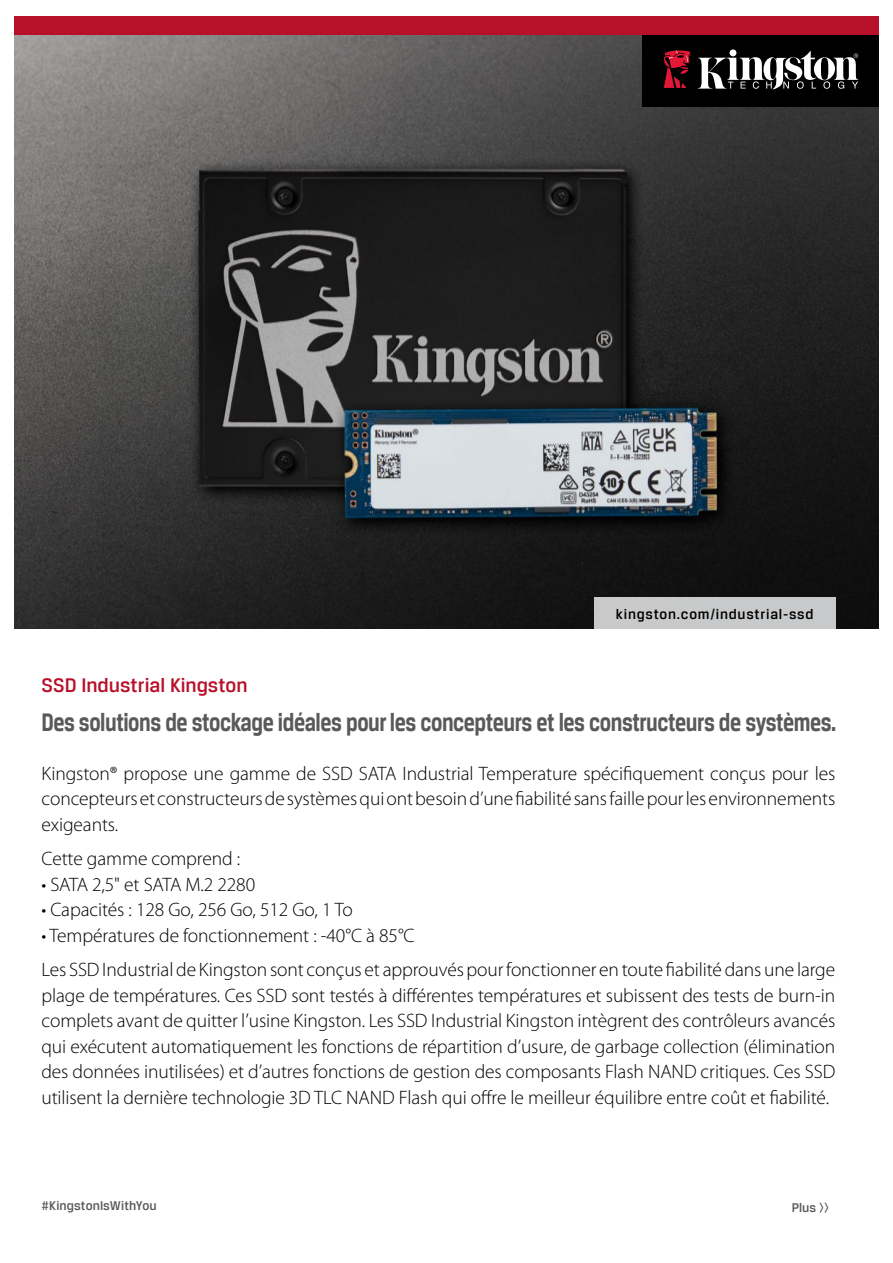
<style>
.page{position:relative;width:893px;height:1263px;background:#fff}
.page>*{position:absolute;margin:0;border:0;box-sizing:border-box;transform-origin:0 0}
.t1{font:700 27px "Breuer Text";letter-spacing:-.02em;color:#58595b;scale:.8 1}
.t2{font:500 21px "Breuer Text";color:#b9102a}
.t3{font:300 19.5px/25.5px "Myriad Pro";letter-spacing:-.005em;color:#000;text-align:justify}
.t4{font:500 15px "Breuer Text";letter-spacing:.05em;color:#000}
.t5{font:500 13.5px "Breuer Text";letter-spacing:.005em;color:#58595b}
</style>
<div class="page">
<img style="left:14px;top:35px;width:864px;height:593px">
<div style="left:594px;top:597px;width:241px;height:32px;background:#c8c9ca"></div>
<div style="left:14px;top:16px;width:864px;height:19px;background:#b9102a"></div>
<div style="left:642px;top:36px;width:236px;height:71px;background:#000"></div>
<svg style="left:698px;top:51px;width:161px;height:39px"></svg>
<svg style="left:663px;top:50px;width:28px;height:38px"></svg>
<p class="t2" style="left:41px;top:673px;width:208px">SSD Industrial Kingston</p>
<p class="t4" style="left:616px;top:606px;width:199px">kingston.com/industrial-ssd</p>
<h1 class="t1" style="left:41px;top:706px;width:995px">Des solutions de stockage idéales pour les concepteurs et les constructeurs de systèmes.</h1>
<p class="t3" style="left:41px;top:761px;width:795px">Kingston® propose une gamme de SSD SATA Industrial Temperature spécifiquement conçus pour les concepteurs et constructeurs de systèmes qui ont besoin d’une fiabilité sans faille pour les environnements exigeants.</p>
<p class="t3" style="left:41px;top:846px;width:200px">Cette gamme comprend :</p>
<p class="t3" style="left:41px;top:872px;width:215px">• SATA 2,5" et SATA M.2 2280</p>
<p class="t3" style="left:41px;top:897px;width:313px">• Capacités : 128 Go, 256 Go, 512 Go, 1 To</p>
<p class="t3" style="left:41px;top:918px;width:795px;line-height:34.5px">• Températures de fonctionnement : -40°C à 85°C<br>Les SSD Industrial de Kingston sont conçus et approuvés pour fonctionner en toute fiabilité dans une large</p>
<p class="t3" style="left:41px;top:983px;width:795px">plage de températures. Ces SSD sont testés à différentes températures et subissent des tests de burn-in complets avant de quitter l’usine Kingston. Les SSD Industrial Kingston intègrent des contrôleurs avancés qui exécutent automatiquement les fonctions de répartition d’usure, de garbage collection (élimination des données inutilisées) et d’autres fonctions de gestion des composants Flash NAND critiques. Ces SSD utilisent la dernière technologie 3D TLC NAND Flash qui offre le meilleur équilibre entre coût et fiabilité.</p>
<p class="t5" style="left:41px;top:1198px;width:117px">#KingstonIsWithYou</p>
<p class="t5" style="left:792px;top:1200px;width:39px">Plus &gt;&gt;</p>
</div>
